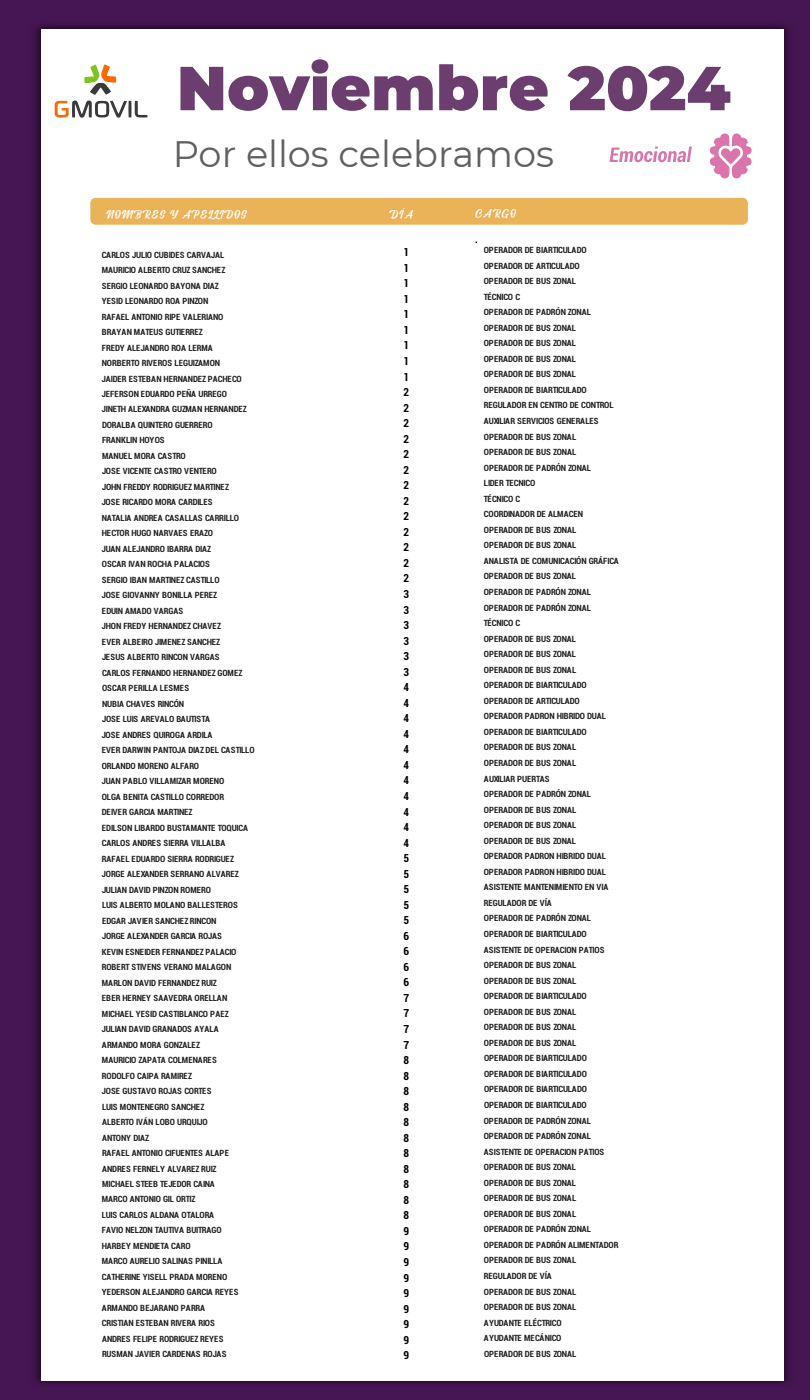
<style>
.page{position:relative;width:810px;height:1400px;background:#fff}
.page>*{position:absolute;margin:0;border:0;box-sizing:border-box;transform-origin:0 0}
.t1{font:900 61.95px "Montserrat";letter-spacing:.005em;color:#6b3e6f}
.t2{font:36.75px "Montserrat";color:#606060}
.t3{font:14.02px "Cream Cake";letter-spacing:.06em;color:#fff}
.t4{font:700 condensed 11.62px/15.5px "Roboto";color:#000;text-align:justify}
.t5{font:700 condensed 9px/15.5px "Roboto";letter-spacing:-.015em;color:#1f1f1f}
</style>
<div class="page">
<div style="left:0;top:0;width:810px;height:1399px;background:#461553"></div>
<img style="left:35px;top:25px;width:754px;height:1359px">
<div style="left:41px;top:29px;width:743px;height:1351px;background:#fff"></div>
<svg style="left:54px;top:64px;width:73px;height:54px"></svg>
<svg style="left:134px;top:101px;width:13px;height:17px"></svg>
<svg style="left:128px;top:101px;width:4px;height:16px"></svg>
<div style="left:90px;top:198px;width:658px;height:27px;background:#eab259"></div>
<svg style="left:610px;top:146px;width:82px;height:16px"></svg>
<svg style="left:710px;top:133px;width:42px;height:46px"></svg>
<h1 class="t1" style="left:177px;top:42px;width:555px">Noviembre 2024</h1>
<h2 class="t2" style="left:173px;top:129px;width:383px">Por ellos celebramos</h2>
<h3 class="t3" style="left:107px;top:208px;width:142px">NOMBRES Y APELLIDOS</h3>
<h3 class="t3" style="left:390px;top:208px;width:25px">DÍA</h3>
<h3 class="t3" style="left:476px;top:207px;width:42px">CARGO</h3>
<p class="t5" style="left:102px;top:246px;width:154px">CARLOS JULIO CUBIDES CARVAJAL<br>MAURICIO ALBERTO CRUZ SANCHEZ<br>SERGIO LEONARDO BAYONA DIAZ<br>YESID LEONARDO ROA PINZON<br>RAFAEL ANTONIO RIPE VALERIANO<br>BRAYAN MATEUS GUTIERREZ<br>FREDY ALEJANDRO ROA LERMA<br>NORBERTO RIVEROS LEGUIZAMON<br>JAIDER ESTEBAN HERNANDEZ PACHECO<br>JEFERSON EDUARDO PEÑA URREGO<br>JINETH ALEXANDRA GUZMAN HERNANDEZ<br>DORALBA QUINTERO GUERRERO<br>FRANKLIN HOYOS<br>MANUEL MORA CASTRO<br>JOSE VICENTE CASTRO VENTERO<br>JOHN FREDDY RODRIGUEZ MARTINEZ<br>JOSE RICARDO MORA CARDILES<br>NATALIA ANDREA CASALLAS CARRILLO<br>HECTOR HUGO NARVAES ERAZO<br>JUAN ALEJANDRO IBARRA DIAZ<br>OSCAR IVAN ROCHA PALACIOS<br>SERGIO IBAN MARTINEZ CASTILLO<br>JOSE GIOVANNY BONILLA PEREZ<br>EDUIN AMADO VARGAS<br>JHON FREDY HERNANDEZ CHAVEZ<br>EVER ALBEIRO JIMENEZ SANCHEZ<br>JESUS ALBERTO RINCON VARGAS<br>CARLOS FERNANDO HERNANDEZ GOMEZ<br>OSCAR PERILLA LESMES<br>NUBIA CHAVES RINCÓN<br>JOSE LUIS AREVALO BAUTISTA<br>JOSE ANDRES QUIROGA ARDILA<br>EVER DARWIN PANTOJA DIAZ DEL CASTILLO<br>ORLANDO MORENO ALFARO<br>JUAN PABLO VILLAMIZAR MORENO<br>OLGA BENITA CASTILLO CORREDOR<br>DEIVER GARCIA MARTINEZ<br>EDILSON LIBARDO BUSTAMANTE TOQUICA<br>CARLOS ANDRES SIERRA VILLALBA<br>RAFAEL EDUARDO SIERRA RODRIGUEZ<br>JORGE ALEXANDER SERRANO ALVAREZ<br>JULIAN DAVID PINZON ROMERO<br>LUIS ALBERTO MOLANO BALLESTEROS<br>EDGAR JAVIER SANCHEZ RINCON<br>JORGE ALEXANDER GARCIA ROJAS<br>KEVIN ESNEIDER FERNANDEZ PALACIO<br>ROBERT STIVENS VERANO MALAGON<br>MARLON DAVID FERNANDEZ RUIZ<br>EBER HERNEY SAAVEDRA ORELLAN<br>MICHAEL YESID CASTIBLANCO PAEZ<br>JULIAN DAVID GRANADOS AYALA<br>ARMANDO MORA GONZALEZ<br>MAURICIO ZAPATA COLMENARES<br>RODOLFO CAIPA RAMIREZ<br>JOSE GUSTAVO ROJAS CORTES<br>LUIS MONTENEGRO SANCHEZ<br>ALBERTO IVÁN LOBO URQUIJO<br>ANTONY DIAZ<br>RAFAEL ANTONIO CIFUENTES ALAPE<br>ANDRES FERNELY ALVAREZ RUIZ<br>MICHAEL STEEB TEJEDOR CAINA<br>MARCO ANTONIO GIL ORTIZ<br>LUIS CARLOS ALDANA OTALORA<br>FAVIO NELZON TAUTIVA BUITRAGO<br>HARBEY MENDIETA CARO<br>MARCO AURELIO SALINAS PINILLA<br>CATHERINE YISELL PRADA MORENO<br>YEDERSON ALEJANDRO GARCIA REYES<br>ARMANDO BEJARANO PARRA<br>CRISTIAN ESTEBAN RIVERA RIOS<br>ANDRES FELIPE RODRIGUEZ REYES<br>RUSMAN JAVIER CARDENAS ROJAS</p>
<p class="t4" style="left:404px;top:244px;width:7px">1<br>1<br>1<br>1<br>1<br>1<br>1<br>1<br>1<br>2<br>2<br>2<br>2<br>2<br>2<br>2<br>2<br>2<br>2<br>2<br>2<br>2<br>3<br>3<br>3<br>3<br>3<br>3<br>4<br>4<br>4<br>4<br>4<br>4<br>4<br>4<br>4<br>4<br>4<br>5<br>5<br>5<br>5<br>5<br>6<br>6<br>6<br>6<br>7<br>7<br>7<br>7<br>8<br>8<br>8<br>8<br>8<br>8<br>8<br>8<br>8<br>8<br>8<br>9<br>9<br>9<br>9<br>9<br>9<br>9<br>9<br>9</p>
<p class="t5" style="left:484px;top:242px;width:137px">OPERADOR DE BIARTICULADO<br>OPERADOR DE ARTICULADO<br>OPERADOR DE BUS ZONAL<br>TÉCNICO C<br>OPERADOR DE PADRÓN ZONAL<br>OPERADOR DE BUS ZONAL<br>OPERADOR DE BUS ZONAL<br>OPERADOR DE BUS ZONAL<br>OPERADOR DE BUS ZONAL<br>OPERADOR DE BIARTICULADO<br>REGULADOR EN CENTRO DE CONTROL<br>AUXILIAR SERVICIOS GENERALES<br>OPERADOR DE BUS ZONAL<br>OPERADOR DE BUS ZONAL<br>OPERADOR DE PADRÓN ZONAL<br>LIDER TECNICO<br>TÉCNICO C<br>COORDINADOR DE ALMACEN<br>OPERADOR DE BUS ZONAL<br>OPERADOR DE BUS ZONAL<br>ANALISTA DE COMUNICACIÓN GRÁFICA<br>OPERADOR DE BUS ZONAL<br>OPERADOR DE PADRÓN ZONAL<br>OPERADOR DE PADRÓN ZONAL<br>TÉCNICO C<br>OPERADOR DE BUS ZONAL<br>OPERADOR DE BUS ZONAL<br>OPERADOR DE BUS ZONAL<br>OPERADOR DE BIARTICULADO<br>OPERADOR DE ARTICULADO<br>OPERADOR PADRON HIBRIDO DUAL<br>OPERADOR DE BIARTICULADO<br>OPERADOR DE BUS ZONAL<br>OPERADOR DE BUS ZONAL<br>AUXILIAR PUERTAS<br>OPERADOR DE PADRÓN ZONAL<br>OPERADOR DE BUS ZONAL<br>OPERADOR DE BUS ZONAL<br>OPERADOR DE BUS ZONAL<br>OPERADOR PADRON HIBRIDO DUAL<br>OPERADOR PADRON HIBRIDO DUAL<br>ASISTENTE MANTENIMIENTO EN VIA<br>REGULADOR DE VÍA<br>OPERADOR DE PADRÓN ZONAL<br>OPERADOR DE BIARTICULADO<br>ASISTENTE DE OPERACION PATIOS<br>OPERADOR DE BUS ZONAL<br>OPERADOR DE BUS ZONAL<br>OPERADOR DE BIARTICULADO<br>OPERADOR DE BUS ZONAL<br>OPERADOR DE BUS ZONAL<br>OPERADOR DE BUS ZONAL<br>OPERADOR DE BIARTICULADO<br>OPERADOR DE BIARTICULADO<br>OPERADOR DE BIARTICULADO<br>OPERADOR DE BIARTICULADO<br>OPERADOR DE PADRÓN ZONAL<br>OPERADOR DE PADRÓN ZONAL<br>ASISTENTE DE OPERACION PATIOS<br>OPERADOR DE BUS ZONAL<br>OPERADOR DE BUS ZONAL<br>OPERADOR DE BUS ZONAL<br>OPERADOR DE BUS ZONAL<br>OPERADOR DE PADRÓN ZONAL<br>OPERADOR DE PADRÓN ALIMENTADOR<br>OPERADOR DE BUS ZONAL<br>REGULADOR DE VÍA<br>OPERADOR DE BUS ZONAL<br>OPERADOR DE BUS ZONAL<br>AYUDANTE ELÉCTRICO<br>AYUDANTE MECÁNICO<br>OPERADOR DE BUS ZONAL</p>
</div>
